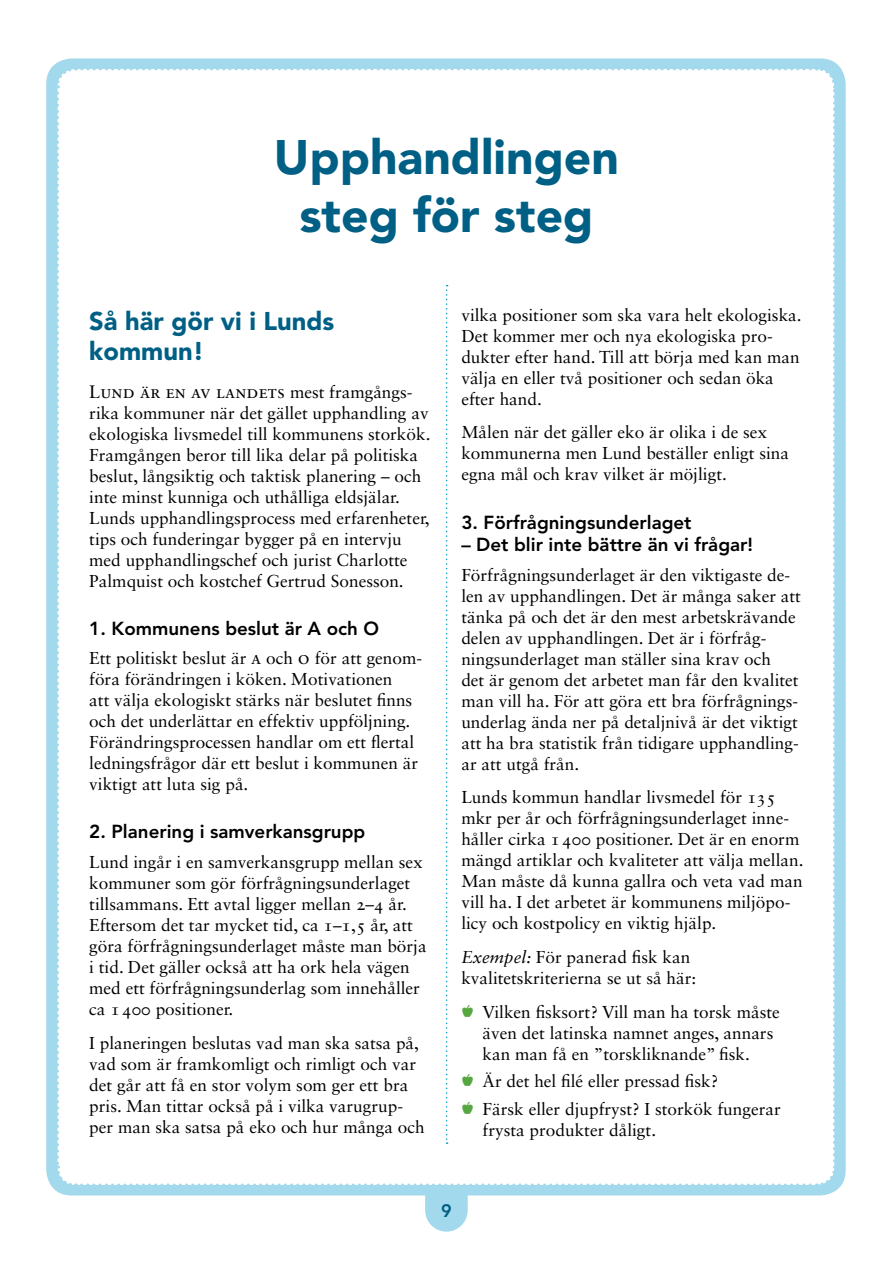
<style>
.page{position:relative;width:893px;height:1263px;background:#fff}
.page>*{position:absolute;margin:0;border:0;box-sizing:border-box;transform-origin:0 0}
.t1{font:900 48px/57.6px "Avenir";color:#005f84;text-align:center}
.t2{font:900 25.5px/30px "Avenir";color:#005f84}
.t3{font:800 18.75px "Avenir";color:#000}
.t4{font:18px "Sabon Roman SC";letter-spacing:.01em;color:#000}
.t5{font:800 18px "Avenir";color:#005f84}
.t6{font:17.25px/21px "Sabon LT Std";color:#000}
.s1{font-family:"Sabon LT Std";font-size:17.25px}
.s2{font-family:"Sabon Roman SC";font-size:18px}
.s3{font-style:italic}
.s4{font-family:"Efon";color:#57a741}
</style>
<div class="page">
<div style="left:46px;top:58px;width:800px;height:1137px;background:#a3d9ec;border-radius:26px"></div>
<div style="left:54px;top:69px;width:783px;height:1162px;background:#fff"></div>
<h1 class="t1" style="left:274px;top:128px;width:347px">Upphandlingen steg för steg</h1>
<h2 class="t2" style="left:89px;top:306px;width:247px">Så här gör vi i Lunds kommun!</h2>
<p class="t4" style="left:89px;top:381px;width:325px">Lund är en av landets <span class="s1">mest framgångs-</span></p>
<p class="t6" style="left:89px;top:402px;width:343px">rika kommuner när det gället upphandling av ekologiska livsmedel till kommunens storkök.<br>Framgången beror till lika delar på politiska beslut, långsiktig och taktisk planering – och inte minst kunniga och uthålliga eldsjälar.<br>Lunds upphandlingsprocess med erfarenheter, tips och funderingar bygger på en intervju med upphandlingschef och jurist Charlotte Palmquist och kostchef Gertrud Sonesson.</p>
<p class="t3" style="left:89px;top:617px;width:291px">1. Kommunens beslut är A och O</p>
<p class="t6" style="left:89px;top:648px;width:334px">Ett politiskt beslut är <span class="s2">a</span> och <span class="s2">o</span> för att genom&shy;föra förändringen i köken. Motivationen<br>att välja ekologiskt stärks när beslutet finns och det underlättar en effektiv uppföljning.<br>Förändringsprocessen handlar om ett flertal ledningsfrågor där ett beslut i kommunen är viktigt att luta sig på.</p>
<p class="t3" style="left:89px;top:821px;width:278px">2. Planering i samverkansgrupp</p>
<p class="t6" style="left:89px;top:851px;width:339px">Lund ingår i en samverkansgrupp mellan sex kommuner som gör förfrågningsunderlaget tillsammans. Ett avtal ligger mellan 2–4 år.<br>Eftersom det tar mycket tid, ca 1–1,5 år, att göra förfrågningsunderlaget måste man börja i tid. Det gäller också att ha ork hela vägen med ett förfrågningsunderlag som innehåller ca 1400 positioner.</p>
<p class="t6" style="left:89px;top:1032px;width:337px">I planeringen beslutas vad man ska satsa på, vad som är framkomligt och rimligt och var det går att få en stor volym som ger ett bra pris. Man tittar också på i vilka varugrup&shy;per man ska satsa på eko och hur många och</p>
<p class="t6" style="left:461px;top:304px;width:342px">vilka positioner som ska vara helt ekologiska.<br>Det kommer mer och nya ekologiska pro&shy;dukter efter hand. Till att börja med kan man välja en eller två positioner och sedan öka efter hand.</p>
<p class="t6" style="left:461px;top:422px;width:329px">Målen när det gäller eko är olika i de sex kommunerna men Lund beställer enligt sina egna mål och krav vilket är möjligt.</p>
<p class="t3" style="left:461px;top:511px;width:232px">3. Förfrågningsunderlaget</p>
<p class="t3" style="left:461px;top:533px;width:293px">– Det blir inte bättre än vi frågar!</p>
<p class="t6" style="left:461px;top:564px;width:341px">Förfrågningsunderlaget är den viktigaste de&shy;len av upphandlingen. Det är många saker att tänka på och det är den mest arbetskrävande delen av upphandlingen. Det är i förfråg&shy;ningsunderlaget man ställer sina krav och<br>det är genom det arbetet man får den kvalitet man vill ha. För att göra ett bra förfrågnings&shy;underlag ända ner på detaljnivå är det viktigt att ha bra statistik från tidigare upphandling&shy;ar att utgå från.</p>
<p class="t6" style="left:461px;top:787px;width:344px">Lunds kommun handlar livsmedel för 135 mkr per år och förfrågningsunderlaget inne&shy;håller cirka 1400 positioner. Det är en enorm mängd artiklar och kvaliteter att välja mellan.<br>Man måste då kunna gallra och veta vad man vill ha. I det arbetet är kommunens miljöpo&shy;licy och kostpolicy en viktig hjälp.</p>
<p class="t6" style="left:461px;top:946px;width:236px"><span class="s3">Exempel:</span> För panerad fisk kan kvalitetskriterierna se ut så här:</p>
<p class="t6" style="left:483px;top:1001px;width:299px;text-indent:-21px"><span class="s4">(</span> Vilken fisksort? Vill man ha torsk måste även det latinska namnet anges, annars kan man få en ”torskliknande” fisk.</p>
<p class="t6" style="left:461px;top:1067px;width:321px;line-height:27.5px"><span class="s4">(</span> Är det hel filé eller pressad fisk?<br><span class="s4">(</span> Färsk eller djupfryst? I storkök fungerar</p>
<p class="t6" style="left:483px;top:1119px;width:175px">frysta produkter dåligt.</p>
<p class="t5" style="left:441px;top:1200px;width:12px">9</p>
</div>
